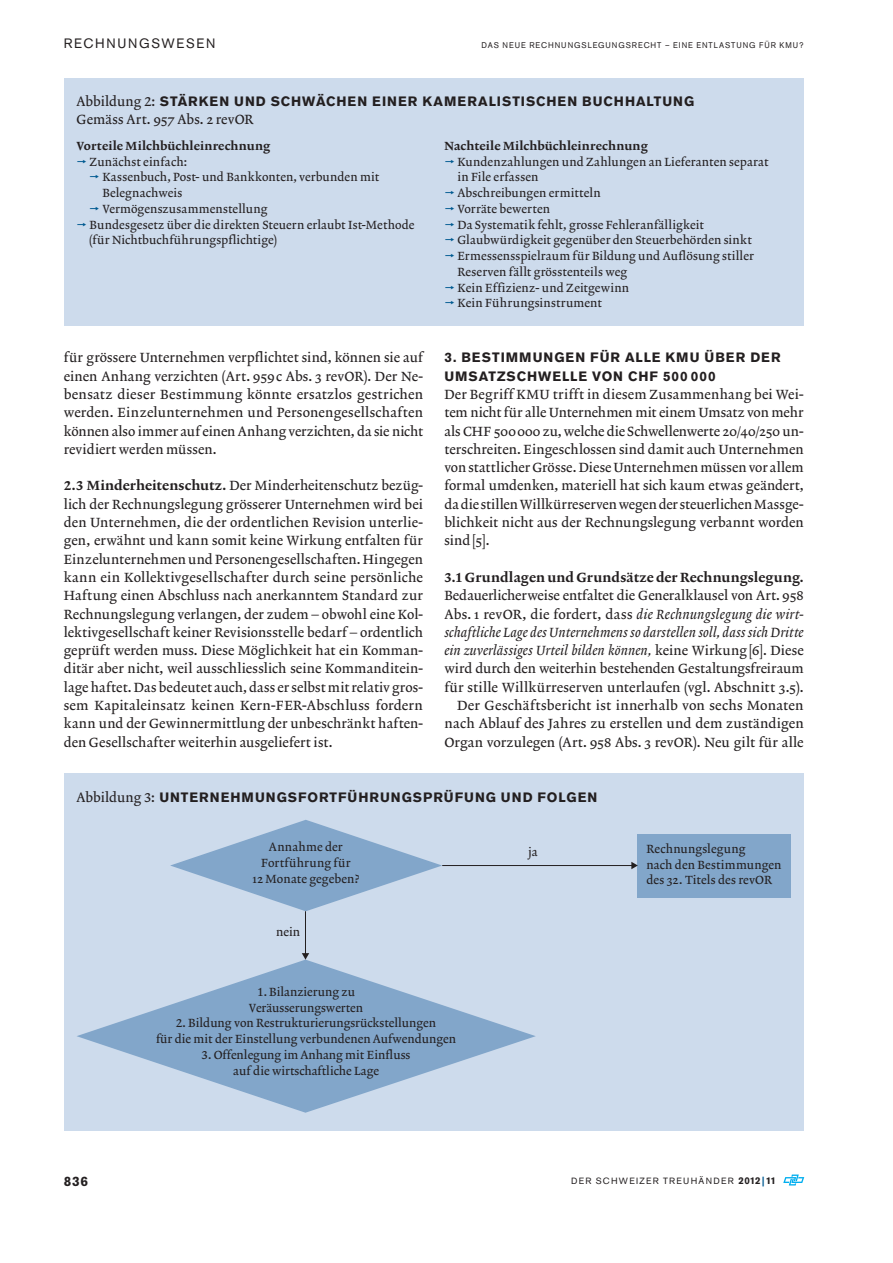
<style>
.page{position:relative;width:893px;height:1263px;background:#fff}
.page>*{position:absolute;margin:0;border:0;box-sizing:border-box;transform-origin:0 0}
.t1{font:13.5px/18.3px "Lexicon No 2 A Roman Txt";letter-spacing:.005em;color:#231f20;text-align:justify}
.t2{font:700 13.5px/18.3px "Akzidenz Grotesk BE";letter-spacing:.075em;color:#231f20}
.t3{font:13.5px/18.3px "Lexicon No 2 A Italic Txt";letter-spacing:.005em;color:#231f20}
.t4{font:13.5px "Lexicon No 2 D Roman Tab";letter-spacing:.01em;color:#231f20}
.t5{font:13.5px "Lexicon No 2 A Roman Tab";letter-spacing:-.005em;color:#231f20}
.t6{font:13.5px "Akzidenz Grotesk BE";letter-spacing:.13em;color:#231f20}
.t7{font:12px/15.8px "Lexicon No 2 A Roman Txt";letter-spacing:.01em;color:#231f20}
.t8{font:12px/15.8px "Lexicon No 2 A Roman Tab";color:#231f20;text-align:center}
.t9{font:12px "Lexicon No 2 D Roman Txt";letter-spacing:.015em;color:#231f20}
.t10{font:9px "Akzidenz Grotesk BE";letter-spacing:.14em;color:#231f20}
.t11{font:8.25px "Akzidenz Grotesk BE";letter-spacing:.125em;color:#231f20;scale:.95 1}
.s1{font-family:"Akzidenz Grotesk BE";font-weight:700}
.s2{font-family:"Lexicon No 2 D Roman Tab"}
.s3{font-family:"Lexicon No 2 A Italic Txt"}
.s4{font-family:"Lexicon No 2 A Roman Txt"}
.s5{font-family:"Lexicon No 2 A Roman Tab";font-weight:400}
.s6{font-weight:700;font-size:9.75px}
.s7{font-weight:700;font-size:9.75px;color:#005a91}
</style>
<div class="page">
<svg style="left:783px;top:1174px;width:21px;height:11px"></svg>
<div style="left:64px;top:78px;width:740px;height:248px;background:#cddbec"></div>
<div style="left:64px;top:773px;width:740px;height:358px;background:#cddbec"></div>
<div style="left:638px;top:834px;width:153px;height:63px;background:#82a6ca"></div>
<svg style="left:170px;top:820px;width:272px;height:91px"></svg>
<svg style="left:77px;top:959px;width:459px;height:154px"></svg>
<hr style="left:442px;top:865px;width:190px;height:1px;background:#231f20">
<svg style="left:631px;top:862px;width:7px;height:7px"></svg>
<hr style="left:305px;top:911px;width:1px;height:43px;background:#231f20">
<svg style="left:302px;top:953px;width:7px;height:6px"></svg>
<p class="t6" style="left:64px;top:35px;width:153px">RECHNUNGSWES EN</p>
<p class="t11" style="left:482px;top:40px;width:340px">DAS NEUE RECHNUNGSLEGUNGS RECHT – EINE ENTLASTUNG FÜR KMU ?</p>
<p class="t5" style="left:77px;top:93px;width:94px">Abbildung 2: <span class="s1">STÄR</span></p>
<p class="t2" style="left:199px;top:92px;width:47px">KEN UND</p>
<p class="t2" style="left:271px;top:92px;width:12px">SCHWÄCH</p>
<p class="t2" style="left:348px;top:92px;width:130px">EN EIN ER KAM ERALISTISCH</p>
<p class="t2" style="left:558px;top:92px;width:36px">EN BUCHHALTUNG</p>
<p class="t1" style="left:77px;top:111px;width:179px">Gemäss Art. 957 Abs. 2 revOR</p>
<p class="t9" style="left:77px;top:139px;width:195px">Vorteile Milchbüchleinrechnung</p>
<p class="t7" style="left:90px;top:154px;width:99px">Zunächst einfach:</p>
<p class="t7" style="left:102px;top:170px;width:278px">Kassenbuch, Post- und Bankkonten, verbunden mit</p>
<p class="t7" style="left:102px;top:186px;width:81px">Belegnachweis</p>
<p class="t7" style="left:102px;top:201px;width:167px">Vermögenszusammenstellung</p>
<p class="t7" style="left:90px;top:217px;width:326px">Bundesgesetz über die direkten Steuern erlaubt Ist-Methode</p>
<p class="t7" style="left:90px;top:233px;width:189px">(für Nichtbuchführungspflichtige)</p>
<p class="t9" style="left:444px;top:139px;width:205px">Nachteile Milchbüchleinrechnung</p>
<p class="t7" style="left:457px;top:154px;width:312px">Kundenzahlungen und Zahlungen an Lieferanten separat in File erfassen<br>Abschreibungen ermitteln<br>Vorräte bewerten<br>Da Systematik fehlt, grosse Fehleranfälligkeit Glaubwürdigkeit gegenüber den Steuerbehörden sinkt Ermessensspielraum für Bildung und Auflösung stiller Reserven fällt grösstenteils weg<br>Kein Effizienz- und Zeitgewinn<br>Kein Führungsinstrument</p>
<p class="t1" style="left:64px;top:349px;width:361px">für grössere Unternehmen verpflichtet sind, können sie auf einen Anhang verzichten (Art. 959c Abs. 3 revOR). Der Ne&shy;bensatz dieser Bestimmung könnte ersatzlos gestrichen werden. Einzelunternehmen und Personengesellschaften können also immer auf einen Anhang verzichten, da sie nicht revidiert werden müssen.</p>
<p class="t1" style="left:64px;top:477px;width:361px"><span class="s2">2.3 Minderheitenschutz.</span> Der Minderheitenschutz bezüg&shy;lich der Rechnungslegung grösserer Unternehmen wird bei den Unternehmen, die der ordentlichen Revision unterlie&shy;gen, erwähnt und kann somit keine Wirkung entfalten für Einzelunternehmen und Personengesellschaften. Hingegen kann ein Kollektivgesellschafter durch seine persönliche Haftung einen Abschluss nach anerkanntem Standard zur Rechnungslegung verlangen, der zudem – obwohl eine Kol&shy;lektivgesellschaft keiner Revisionsstelle bedarf – ordentlich geprüft werden muss. Diese Möglichkeit hat ein Komman&shy;ditär aber nicht, weil ausschliesslich seine Kommanditein&shy;lage haftet. Das bedeutet auch, dass er selbst mit relativ gros&shy;sem Kapitaleinsatz keinen Kern-FER-Abschluss fordern kann und der Gewinnermittlung der unbeschränkt haften&shy;den Gesellschafter weiterhin ausgeliefert ist.</p>
<p class="t2" style="left:444px;top:349px;width:338px;text-indent:260px">ÜBER DER<br>UMSATZSCHWELLE VON CH F 500 000</p>
<p class="t1" style="left:444px;top:386px;width:361px">Der Begriff KMU trifft in diesem Zusammenhang bei Wei&shy;tem nicht für alle Unternehmen mit einem Umsatz von mehr als CHF 500000 zu, welche die Schwellenwerte 20/40/250 un&shy;terschreiten. Eingeschlossen sind damit auch Unternehmen von stattlicher Grösse. Diese Unternehmen müssen vor allem formal umdenken, materiell hat sich kaum etwas geändert, da die stillen Willkürreserven wegen der steuerlichen Massge&shy;blichkeit nicht aus der Rechnungslegung verbannt worden sind[5].</p>
<p class="t4" style="left:444px;top:569px;width:361px">3.1 Grundlagen und Grundsätze der Rechnungslegung.</p>
<p class="t1" style="left:444px;top:587px;width:361px">Bedauerlicherweise entfaltet die Generalklausel von Art. 958<br>Abs. 1 revOR, die fordert, dass <span class="s3">die Rechnungslegung die wirt-</span></p>
<p class="t3" style="left:444px;top:624px;width:361px">schaftliche Lage des Unternehmens so darstellen soll, dass sich Dritte ein zuverlässiges Urteil bilden können, <span class="s4">keine Wirkung[6]. Diese</span></p>
<p class="t1" style="left:444px;top:660px;width:361px;text-align:right">wird durch den weiterhin bestehenden Gestaltungsfreiraum für stille Willkürreserven unterlaufen (vgl. Abschnitt 3.5).<br>Der Geschäftsbericht ist innerhalb von sechs Monaten nach Ablauf des Jahres zu erstellen und dem zuständigen Organ vorzulegen (Art. 958 Abs. 3 revOR). Neu gilt für alle</p>
<p class="t2" style="left:444px;top:349px;width:244px">3. BESTIMMUNGEN FÜ R ALLE KMU</p>
<p class="t2" style="left:77px;top:788px;width:522px"><span class="s5">Abbildung 3:</span> UNTERNEHMUNGSFORTFÜ HRUNGSPRÜFUNG UND FOLGEN</p>
<p class="t7" style="left:252px;top:840px;width:108px;text-align:center">Annahme der<br>Fortführung für<br>12 Monate gegeben?</p>
<p class="t8" style="left:276px;top:924px;width:25px">nein</p>
<p class="t8" style="left:249px;top:984px;width:116px">1. Bilanzierung zu<br>Veräusserungswerten</p>
<p class="t8" style="left:156px;top:1016px;width:302px">2. Bildung von Restrukturierungsrückstellungen<br>für die mit der Einstellung verbundenen Aufwendungen</p>
<p class="t8" style="left:202px;top:1047px;width:210px">3. Offenlegung im Anhang mit Einfluss auf die wirtschaftliche Lage</p>
<p class="t8" style="left:528px;top:845px;width:11px">ja</p>
<p class="t7" style="left:646px;top:841px;width:137px">Rechnungslegung<br>nach den Bestimmungen des 32. Titels des revOR</p>
<p class="t2" style="left:64px;top:1172px;width:26px">836</p>
<p class="t10" style="left:571px;top:1175px;width:207px">DER SCHWEIZER TREUHÄND ER <span class="s6">2012</span><span class="s7">|</span><span class="s6">11</span></p>
</div>
